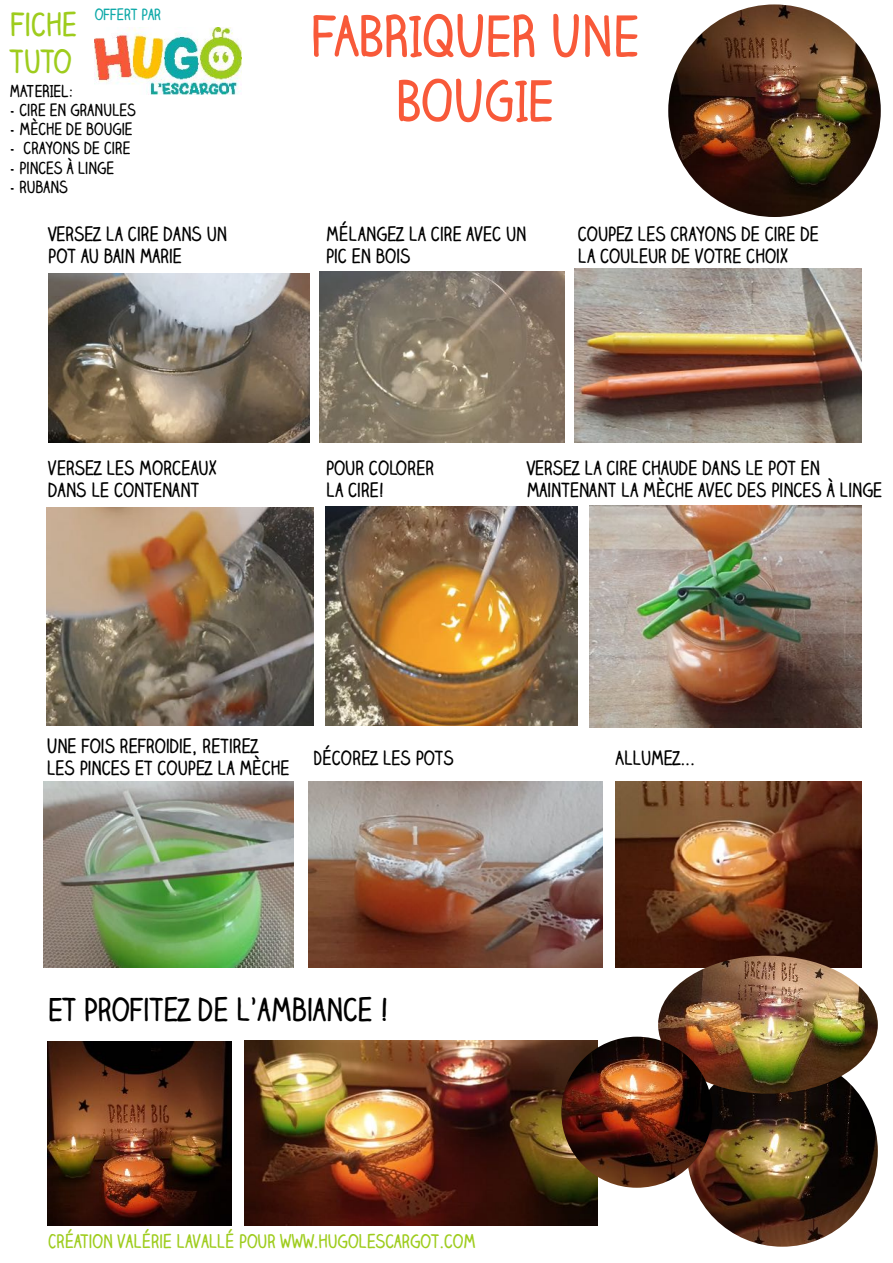
<style>
.page{position:relative;width:893px;height:1263px;background:#fff}
.page>*{position:absolute;margin:0;border:0;box-sizing:border-box;transform-origin:0 0}
.t1{font:700 54px/64.8px "Claire Hand";color:#f85939;text-align:center;scale:.93 1}
.t2{font:700 30.75px/36.9px "Claire Hand";color:#9ecc1d;scale:.93 1}
.t3{font:700 30.45px "Claire Hand";color:#000;scale:.93 1}
.t4{font:700 18.75px/22.5px "Claire Hand";color:#000;scale:.93 1}
.t5{font:700 18px "Claire Hand";color:#9ecc1d;scale:.93 1}
.t6{font:700 16.05px "Claire Hand";color:#000;scale:.93 1}
.t7{font:700 14.85px "Claire Hand";color:#0da9a8;scale:.93 1}
</style>
<div class="page">
<img style="left:48px;top:274px;width:262px;height:169px">
<img style="left:319px;top:271px;width:245px;height:172px">
<img style="left:575px;top:268px;width:286px;height:175px">
<img style="left:47px;top:507px;width:266px;height:219px">
<img style="left:326px;top:506px;width:252px;height:220px">
<img style="left:590px;top:506px;width:271px;height:222px">
<img style="left:43px;top:781px;width:251px;height:187px">
<img style="left:309px;top:781px;width:294px;height:187px">
<img style="left:616px;top:781px;width:245px;height:187px">
<img style="left:245px;top:1040px;width:352px;height:185px">
<img style="left:48px;top:1042px;width:183px;height:183px">
<img style="left:668px;top:4px;width:213px;height:213px;border-radius:106px">
<img style="left:687px;top:1055px;width:191px;height:192px;border-radius:96px">
<img style="left:658px;top:956px;width:220px;height:138px">
<img style="left:561px;top:1037px;width:151px;height:151px;border-radius:76px">
<img style="left:95px;top:27px;width:147px;height:68px">
<h2 class="t2" style="left:10px;top:6px;width:73px">FICHE<br>TUTO</h2>
<p class="t7" style="left:95px;top:4px;width:73px">OFFERT PAR</p>
<p class="t6" style="left:9px;top:80px;width:70px">MATERIEL:</p>
<p class="t6" style="left:9px;top:99px;width:137px">- CIRE EN GRANULES</p>
<p class="t6" style="left:9px;top:118px;width:134px">- MÈCHE DE BOUGIE</p>
<p class="t6" style="left:9px;top:137px;width:131px">- CRAYONS DE CIRE</p>
<p class="t6" style="left:9px;top:156px;width:114px">- PINCES À LINGE</p>
<p class="t6" style="left:9px;top:176px;width:65px">- RUBANS</p>
<p class="t4" style="left:48px;top:222px;width:194px">VERSEZ LA CIRE DANS UN<br>POT AU BAIN MARIE</p>
<p class="t4" style="left:48px;top:456px;width:183px">VERSEZ LES MORCEAUX<br>DANS LE CONTENANT</p>
<h1 class="t1" style="left:310px;top:2px;width:354px">FABRIQUER UNE<br>BOUGIE</h1>
<p class="t4" style="left:326px;top:222px;width:217px">MÉLANGEZ LA CIRE AVEC UN<br>PIC EN BOIS</p>
<p class="t4" style="left:578px;top:222px;width:261px">COUPEZ LES CRAYONS DE CIRE DE<br>LA COULEUR DE VOTRE CHOIX</p>
<p class="t4" style="left:326px;top:456px;width:118px">POUR COLORER<br>LA CIRE!</p>
<p class="t4" style="left:527px;top:456px;width:384px">VERSEZ LA CIRE CHAUDE DANS LE POT EN<br>MAINTENANT LA MÈCHE AVEC DES PINCES À LINGE</p>
<p class="t4" style="left:47px;top:734px;width:262px">UNE FOIS REFROIDIE, RETIREZ<br>LES PINCES ET COUPEZ LA MÈCHE</p>
<p class="t4" style="left:313px;top:746px;width:153px">DÉCOREZ LES POTS</p>
<p class="t4" style="left:616px;top:746px;width:87px">ALLUMEZ...</p>
<h3 class="t3" style="left:48px;top:988px;width:368px">ET PROFITEZ DE L’AMBIANCE !</h3>
<p class="t5" style="left:48px;top:1229px;width:461px">CRÉATION VALÉRIE LAVALLÉ POUR WWW.HUGOLESCARGOT.COM</p>
</div>
